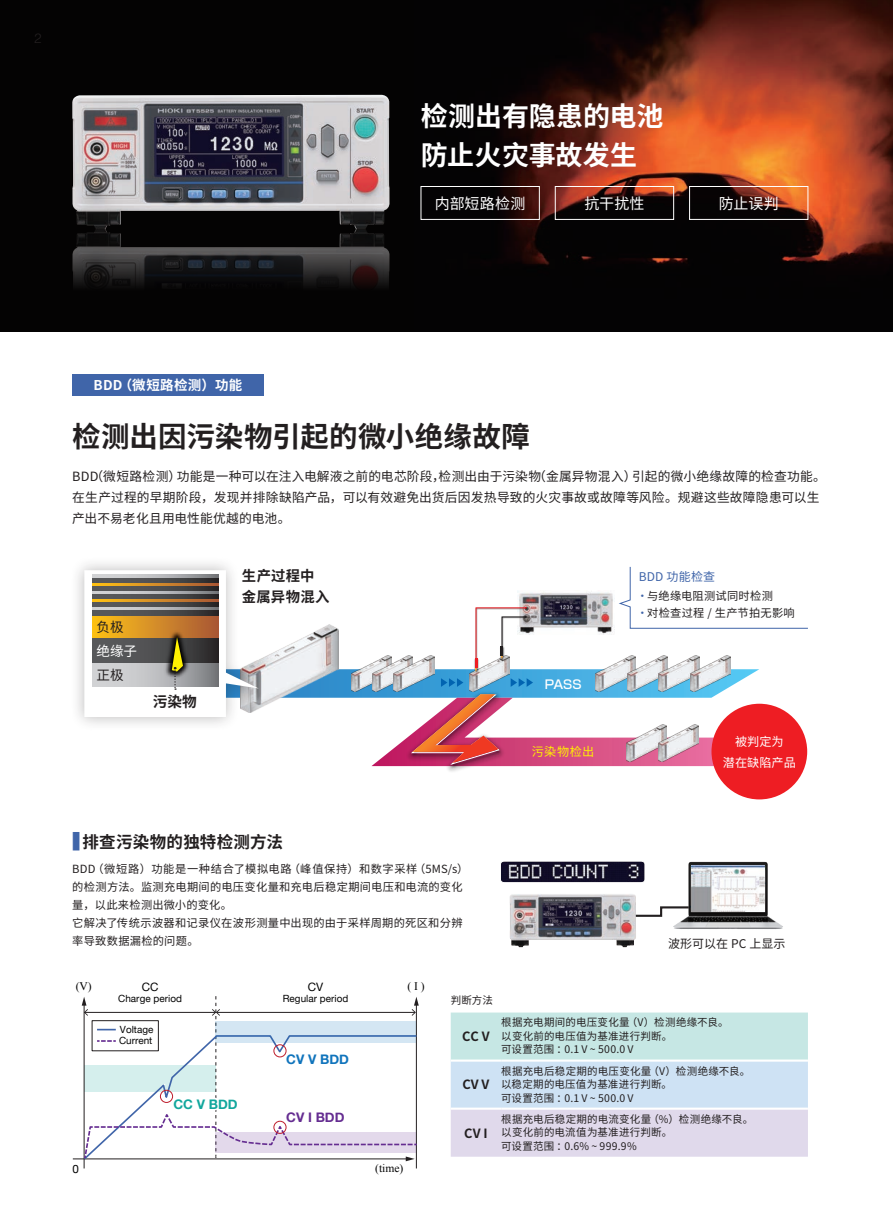
<style>
.page{position:relative;width:893px;height:1212px;background:#fff}
.page>*{position:absolute;margin:0;border:0;box-sizing:border-box;transform-origin:0 0}
.t1{font:700 28.5px "Source Han Sans CN";letter-spacing:.01em;color:#231f20}
.t2{font:700 27px "Source Han Sans CN";letter-spacing:-.005em;color:#fff}
.t3{font:700 16.5px "Source Han Sans CN";letter-spacing:.015em;color:#231f20}
.t4{font:15px "Source Han Sans CN";letter-spacing:.01em;color:#fff}
.t5{font:700 14.7px "Source Han Sans CN";color:#231f20}
.t6{font:700 14.4px "Source Han Sans CN";letter-spacing:.02em;color:#231f20}
.t7{font:700 13.5px "Source Han Sans CN";letter-spacing:.02em;color:#fff}
.t8{font:13.5px/23.9px "Source Han Sans CN";color:#fff}
.t9{font:13.5px "Source Han Sans CN";color:#231f20}
.t10{font:300 13.5px "Helvetica";color:#231f20}
.t11{font:700 13.2px "Helvetica Neue";color:#652d91}
.t12{font:700 13.2px "Helvetica Neue";color:#1074bc}
.t13{font:700 13.2px "Helvetica Neue";color:#12a79d}
.t14{font:12.75px/21px "Source Han Sans CN";letter-spacing:.015em;color:#231f20}
.t15{font:700 12.75px "Source Han Sans CN";color:#231f20}
.t16{font:12.15px/21.8px "Source Han Sans CN";color:#fff;text-align:center}
.t17{font:12.15px "Source Han Sans CN";letter-spacing:.03em;color:#fff101}
.t18{font:500 12.15px "Shin Go Pro";color:#fff}
.t19{font:12px "Source Han Sans CN";color:#231f20}
.t20{font:12px "Source Han Sans CN";letter-spacing:.015em;color:#4065a9}
.t21{font:11.55px "Times New Roman";color:#030303}
.t22{font:11.55px "Helvetica Neue";color:#030303}
.t23{font:11.25px/18px "Source Han Sans CN";letter-spacing:.025em;color:#231f20}
.t24{font:10.5px "Source Han Sans CN";letter-spacing:.025em;color:#231f20}
.t25{font:9.9px "Helvetica Neue";letter-spacing:.005em;color:#030303}
.s1{color:#231f20}
.s2{color:#4065a9}
.s3{font-size:23.1px;color:#4065a9}
</style>
<div class="page">
<div style="left:0;top:0;width:893px;height:332px;background:#040303"></div>
<img style="left:362px;top:0;width:531px;height:272px">
<img style="left:72px;top:95px;width:317px;height:192px">
<svg style="left:451px;top:1012px;width:357px;height:145px;background:#d1e0eb"></svg>
<hr style="left:451px;top:1059px;width:50px;height:3px;background:#fff">
<hr style="left:501px;top:1059px;width:307px;height:3px;background:#fff">
<hr style="left:451px;top:1107px;width:50px;height:3px;background:#fff">
<hr style="left:501px;top:1107px;width:307px;height:3px;background:#fff">
<hr style="left:84px;top:1004px;width:1px;height:164px;background:#231f20">
<hr style="left:416px;top:1004px;width:1px;height:164px;background:#231f20">
<hr style="left:73px;top:1158px;width:334px;height:1px;background:#231f20">
<svg style="left:82px;top:996px;width:337px;height:165px"></svg>
<div style="left:92px;top:1020px;width:67px;height:31px;border:1px solid #231f20"></div>
<div style="left:421px;top:186px;width:119px;height:34px;border:1px solid #fff"></div>
<div style="left:555px;top:186px;width:119px;height:34px;border:1px solid #fff"></div>
<div style="left:689px;top:186px;width:119px;height:34px;border:1px solid #fff"></div>
<img style="left:407px;top:766px;width:97px;height:4px">
<div style="left:711px;top:704px;width:96px;height:95px;background:#ee1d23;border-radius:50%"></div>
<div style="left:70px;top:556px;width:199px;height:175px;background:#231f20;opacity:.3"></div>
<svg style="left:84px;top:566px;width:724px;height:200px"></svg>
<div style="left:72px;top:374px;width:192px;height:22px;background:#4065a9"></div>
<svg style="left:636px;top:906px;width:37px;height:11px"></svg>
<img style="left:673px;top:862px;width:96px;height:67px">
<img style="left:691px;top:866px;width:74px;height:46px">
<img style="left:502px;top:863px;width:141px;height:18px">
<div style="left:500px;top:861px;width:145px;height:22px;border:1px solid #fff;border-radius:4px"></div>
<img style="left:510px;top:894px;width:126px;height:53px">
<p class="t10" style="left:34px;top:29px;width:9px">2</p>
<p class="t2" style="left:421px;top:101px;width:244px">检测出有隐患的电池</p>
<p class="t2" style="left:421px;top:140px;width:218px">防止火灾事故发生</p>
<p class="t4" style="left:435px;top:195px;width:92px">内部短路检测</p>
<p class="t4" style="left:584px;top:195px;width:62px">抗干扰性</p>
<p class="t4" style="left:719px;top:195px;width:61px">防止误判</p>
<p class="t7" style="left:94px;top:378px;width:150px">BDD（微短路检测）功能</p>
<p class="t1" style="left:72px;top:421px;width:459px">检测出因污染物引起的微小绝缘故障</p>
<p class="t14" style="left:72px;top:466px;width:755px">BDD（微短路检测）功能是一种可以在注入电解液之前的电芯阶段，检测出由于污染物（金属异物混入）引起的微小绝缘故障的检查功能。在生产过程的早期阶段，发现并排除缺陷产品，可以有效避免出货后因发热导致的火灾事故或故障等风险。规避这些故障隐患可以生产出不易老化且用电性能优越的电池。</p>
<p class="t8" style="left:96px;top:616px;width:42px"><span class="s1">负极</span>绝缘子</p>
<p class="t9" style="left:96px;top:667px;width:29px">正极</p>
<p class="t5" style="left:153px;top:693px;width:45px">污染物</p>
<p class="t6" style="left:242px;top:568px;width:74px">生产过程中</p>
<p class="t6" style="left:242px;top:588px;width:89px">金属异物混入</p>
<p class="t18" style="left:545px;top:674px;width:38px">PASS</p>
<p class="t20" style="left:639px;top:570px;width:78px">BDD 功能检查</p>
<p class="t23" style="left:637px;top:587px;width:138px"><span class="s2">・</span>与绝缘电阻测试同时检测</p>
<p class="t23" style="left:637px;top:604px;width:159px"><span class="s2">・</span>对检查过程 / 生产节拍无影响</p>
<p class="t17" style="left:532px;top:745px;width:64px">污染物检出</p>
<p class="t16" style="left:723px;top:730px;width:75px">被判定为<br>潜在缺陷产品</p>
<p class="t3" style="left:72px;top:832px;width:212px"><span class="s3">■</span> 排查污染物的独特检测方法</p>
<p class="t23" style="left:72px;top:860px;width:398px">BDD（微短路）功能是一种结合了模拟电路（峰值保持）和数字采样（5MS/s）的检测方法。监测充电期间的电压变化量和充电后稳定期间电压和电流的变化量，以此来检测出微小的变化。</p>
<p class="t23" style="left:72px;top:914px;width:392px">它解决了传统示波器和记录仪在波形测量中出现的由于采样周期的死区和分辨率导致数据漏检的问题。</p>
<p class="t19" style="left:668px;top:936px;width:119px">波形可以在 PC 上显示</p>
<p class="t21" style="left:76px;top:979px;width:18px">(V)</p>
<p class="t22" style="left:142px;top:979px;width:18px">CC</p>
<p class="t25" style="left:118px;top:992px;width:65px">Charge period</p>
<p class="t25" style="left:120px;top:1022px;width:35px">Voltage</p>
<p class="t25" style="left:119px;top:1034px;width:35px">Current</p>
<p class="t13" style="left:173px;top:1093px;width:66px">CC V BDD</p>
<p class="t22" style="left:308px;top:979px;width:17px">CV</p>
<p class="t25" style="left:283px;top:992px;width:67px">Regular period</p>
<p class="t12" style="left:286px;top:1048px;width:64px">CV V BDD</p>
<p class="t11" style="left:286px;top:1107px;width:60px">CV I BDD</p>
<p class="t21" style="left:407px;top:979px;width:19px">( I )</p>
<p class="t22" style="left:72px;top:1160px;width:8px">0</p>
<p class="t21" style="left:375px;top:1160px;width:30px">(time)</p>
<p class="t24" style="left:451px;top:994px;width:44px">判断方法</p>
<p class="t15" style="left:462px;top:1029px;width:29px">CC V</p>
<p class="t15" style="left:462px;top:1077px;width:29px">CV V</p>
<p class="t15" style="left:464px;top:1126px;width:25px">CV I</p>
<p class="t24" style="left:501px;top:1016px;width:229px">根据充电期间的电压变化量（V）检测绝缘不良。</p>
<p class="t24" style="left:501px;top:1030px;width:173px">以变化前的电压值为基准进行判断。</p>
<p class="t24" style="left:501px;top:1043px;width:134px">可设置范围：0.1 V ~ 500.0 V</p>
<p class="t24" style="left:501px;top:1065px;width:251px">根据充电后稳定期的电压变化量（V）检测绝缘不良。</p>
<p class="t24" style="left:501px;top:1078px;width:172px">以稳定期的电压值为基准进行判断。</p>
<p class="t24" style="left:501px;top:1092px;width:134px">可设置范围：0.1 V ~ 500.0 V</p>
<p class="t24" style="left:501px;top:1113px;width:254px">根据充电后稳定期的电流变化量（%）检测绝缘不良。</p>
<p class="t24" style="left:501px;top:1126px;width:173px">以变化前的电流值为基准进行判断。</p>
<p class="t24" style="left:501px;top:1140px;width:137px">可设置范围：0.6% ~ 999.9%</p>
</div>
